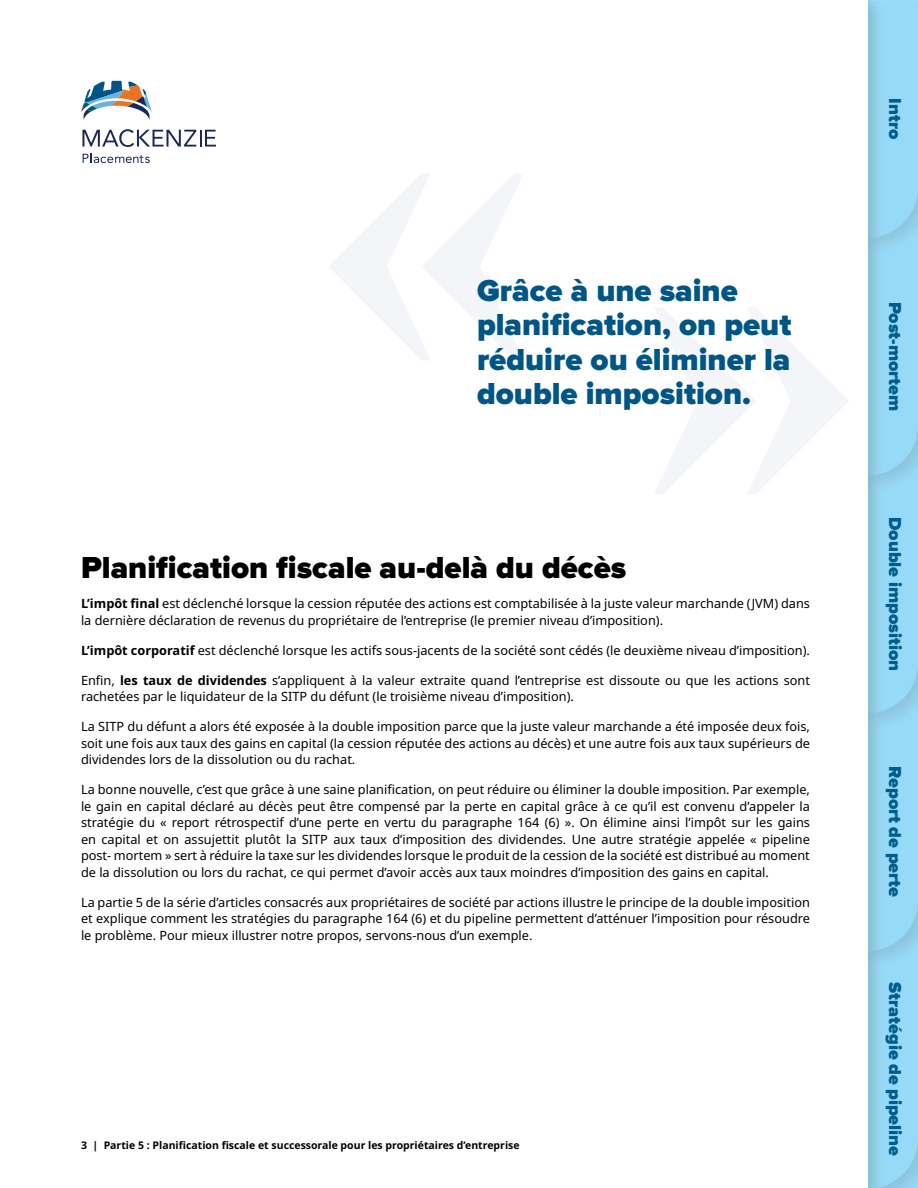
<style>
.page{position:relative;width:918px;height:1188px;background:#fff}
.page>*{position:absolute;margin:0;border:0;box-sizing:border-box;transform-origin:0 0}
.t1{font:700 456.9px "Perpetua";color:#96a3c0}
.body_copy_-_1_column{font:900 31.5px/34.5px "Proxima Nova";color:#005587}
.Heading_level_2_-_Pr{font:900 31.5px "Proxima Nova";color:#000}
.t2{font:900 18px "Proxima Nova";color:#005d8e}
.body_copy_-_1_column-2{font:12.75px/16.5px "Noto Sans";color:#000;text-align:justify}
.t3{font:700 10.5px "Noto Sans";color:#000}
.s1{font-weight:700}
</style>
<div class="page">
<svg style="left:81px;top:81px;width:71px;height:39px"></svg>
<svg style="left:82px;top:129px;width:134px;height:18px"></svg>
<svg style="left:83px;top:153px;width:67px;height:10px"></svg>
<h1 class="t1" style="left:325px;top:-80px;width:211px">«</h1>
<p class="body_copy_-_1_column" style="left:477px;top:274px;width:316px">Grâce à une saine planification, on peut réduire ou éliminer la double imposition.</p>
<h1 class="t1" style="left:853px;top:747px;width:211px;rotate:-180deg">«</h1>
<p class="Heading_level_2_-_Pr" style="left:81px;top:553px;width:547px">Planification fiscale au-delà du décès</p>
<p class="body_copy_-_1_column-2" style="left:81px;top:596px;width:731px"><span class="s1">L’impôt final</span> est déclenché lorsque la cession réputée des actions est comptabilisée à la juste valeur marchande (JVM) dans la dernière déclaration de revenus du propriétaire de l’entreprise (le premier niveau d’imposition).</p>
<p class="body_copy_-_1_column-2" style="left:81px;top:642px;width:731px"><span class="s1">L’impôt corporatif</span> est déclenché lorsque les actifs sous-jacents de la société sont cédés (le deuxième niveau d’imposition).</p>
<p class="body_copy_-_1_column-2" style="left:81px;top:672px;width:731px">Enfin, <span class="s1">les taux de dividendes</span> s’appliquent à la valeur extraite quand l’entreprise est dissoute ou que les actions sont rachetées par le liquidateur de la SITP du défunt (le troisième niveau d’imposition).</p>
<p class="body_copy_-_1_column-2" style="left:81px;top:719px;width:731px">La SITP du défunt a alors été exposée à la double imposition parce que la juste valeur marchande a été imposée deux fois, soit une fois aux taux des gains en capital (la cession réputée des actions au décès) et une autre fois aux taux supérieurs de dividendes lors de la dissolution ou du rachat.</p>
<p class="body_copy_-_1_column-2" style="left:81px;top:782px;width:731px">La bonne nouvelle, c’est que grâce à une saine planification, on peut réduire ou éliminer la double imposition. Par exemple, le gain en capital déclaré au décès peut être compensé par la perte en capital grâce à ce qu’il est convenu d’appeler la stratégie du « report rétrospectif d’une perte en vertu du paragraphe 164 (6) ». On élimine ainsi l’impôt sur les gains en capital et on assujettit plutôt la SITP aux taux d’imposition des dividendes. Une autre stratégie appelée « pipeline post- mortem » sert à réduire la taxe sur les dividendes lorsque le produit de la cession de la société est distribué au moment de la dissolution ou lors du rachat, ce qui permet d’avoir accès aux taux moindres d’imposition des gains en capital.</p>
<p class="body_copy_-_1_column-2" style="left:81px;top:894px;width:731px">La partie 5 de la série d’articles consacrés aux propriétaires de société par actions illustre le principe de la double imposition et explique comment les stratégies du paragraphe 164 (6) et du pipeline permettent d’atténuer l’imposition pour résoudre le problème. Pour mieux illustrer notre propos, servons-nous d’un exemple.</p>
<p class="t3" style="left:81px;top:1138px;width:440px">3 | Partie 5 : Planification fiscale et successorale pour les propriétaires d’entreprise</p>
<h3 class="t2" style="left:903px;top:98px;width:42px;rotate:90deg">Intro</h3>
<h3 class="t2" style="left:903px;top:302px;width:111px;rotate:90deg">Post-mortem</h3>
<h3 class="t2" style="left:903px;top:517px;width:156px;rotate:90deg">Double imposition</h3>
<h3 class="t2" style="left:903px;top:766px;width:132px;rotate:90deg">Report de perte</h3>
<h3 class="t2" style="left:903px;top:982px;width:175px;rotate:90deg">Stratégie de pipeline</h3>
</div>
